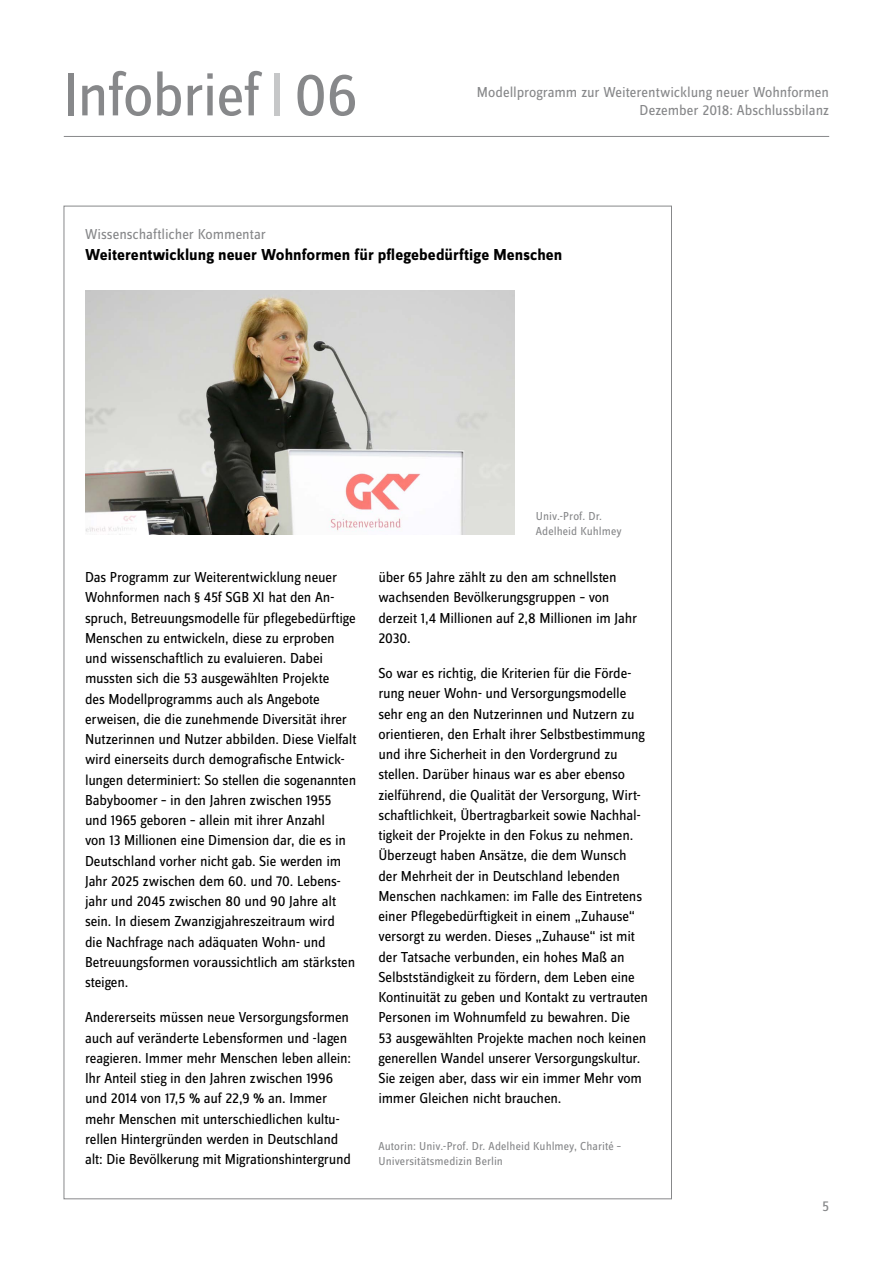
<style>
.page{position:relative;width:893px;height:1263px;background:#fff}
.page>*{position:absolute;margin:0;border:0;box-sizing:border-box;transform-origin:0 0}
.t1{font:63px "Zine Sans Dis";letter-spacing:-.02em;color:#87888a}
.t2{font:700 16.5px "Zine Sans Dis";letter-spacing:.005em;color:#000}
.t3{font:15px/20.2px "Zine Sans Dis";letter-spacing:-.01em;color:#000}
.t4{font:15px "Zine Sans Dis";color:#87888a}
.t5{font:12px/15px "Zine Sans Dis";letter-spacing:.005em;color:#87888a}
</style>
<div class="page">
<hr style="left:64px;top:136px;width:765px;height:1px;background:#87888a">
<div style="left:274px;top:73px;width:6px;height:42px;background:#c6c7c8"></div>
<img style="left:85px;top:291px;width:429px;height:244px">
<h1 class="t1" style="left:63px;top:65px;width:297px">Infobrief 06</h1>
<p class="t4" style="left:477px;top:85px;width:354px">Modellprogramm zur Weiterentwicklung neuer Wohnformen</p>
<p class="t4" style="left:640px;top:103px;width:191px">Dezember 2018: Abschlussbilanz</p>
<p class="t4" style="left:85px;top:227px;width:182px">Wissenschaftlicher Kommentar</p>
<h1 class="t2" style="left:85px;top:246px;width:479px">Weiterentwicklung neuer Wohnformen für pflegebedürftige Menschen</h1>
<p class="t3" style="left:85px;top:568px;width:273px">Das Programm zur Weiterentwicklung neuer Wohnformen nach § 45f SGB XI hat den An&shy;spruch, Betreuungsmodelle für pflegebedürftige Menschen zu entwickeln, diese zu erproben und wissenschaftlich zu evaluieren. Dabei mussten sich die 53 ausgewählten Projekte<br>des Modellprogramms auch als Angebote erweisen, die die zunehmende Diversität ihrer Nutzerinnen und Nutzer abbilden. Diese Vielfalt wird einerseits durch demografische Entwick&shy;lungen determiniert: So stellen die sogenannten Babyboomer – in den Jahren zwischen 1955 und 1965 geboren – allein mit ihrer Anzahl<br>von 13 Millionen eine Dimension dar, die es in Deutschland vorher nicht gab. Sie werden im Jahr 2025 zwischen dem 60. und 70. Lebens&shy;jahr und 2045 zwischen 80 und 90 Jahre alt sein. In diesem Zwanzigjahreszeitraum wird<br>die Nachfrage nach adäquaten Wohn- und Betreuungsformen voraussichtlich am stärksten steigen.</p>
<p class="t3" style="left:85px;top:1008px;width:268px">Andererseits müssen neue Versorgungsformen auch auf veränderte Lebensformen und -lagen reagieren. Immer mehr Menschen leben allein:<br>Ihr Anteil stieg in den Jahren zwischen 1996 und 2014 von 17,5 % auf 22,9 % an. Immer mehr Menschen mit unterschiedlichen kultu&shy;rellen Hintergründen werden in Deutschland alt: Die Bevölkerung mit Migrationshintergrund</p>
<p class="t5" style="left:536px;top:509px;width:87px">Univ.-Prof. Dr.<br>Adelheid Kuhlmey</p>
<p class="t3" style="left:378px;top:568px;width:260px">über 65 Jahre zählt zu den am schnellsten wachsenden Bevölkerungsgruppen – von derzeit 1,4 Millionen auf 2,8 Millionen im Jahr 2030.</p>
<p class="t3" style="left:378px;top:664px;width:271px">So war es richtig, die Kriterien für die Förde&shy;rung neuer Wohn- und Versorgungsmodelle sehr eng an den Nutzerinnen und Nutzern zu orientieren, den Erhalt ihrer Selbstbestimmung und ihre Sicherheit in den Vordergrund zu stellen. Darüber hinaus war es aber ebenso zielführend, die Qualität der Versorgung, Wirt&shy;schaftlichkeit, Übertragbarkeit sowie Nachhal&shy;tigkeit der Projekte in den Fokus zu nehmen.<br>Überzeugt haben Ansätze, die dem Wunsch der Mehrheit der in Deutschland lebenden Menschen nachkamen: im Falle des Eintretens einer Pflegebedürftigkeit in einem „Zuhause“ versorgt zu werden. Dieses „Zuhause“ ist mit der Tatsache verbunden, ein hohes Maß an Selbstständigkeit zu fördern, dem Leben eine Kontinuität zu geben und Kontakt zu vertrauten Personen im Wohnumfeld zu bewahren. Die<br>53 ausgewählten Projekte machen noch keinen generellen Wandel unserer Versorgungskultur.<br>Sie zeigen aber, dass wir ein immer Mehr vom immer Gleichen nicht brauchen.</p>
<p class="t5" style="left:378px;top:1139px;width:244px">Autorin: Univ.-Prof. Dr. Adelheid Kuhlmey, Charité –<br>Universitätsmedizin Berlin</p>
<p class="t4" style="left:822px;top:1199px;width:8px">5</p>
</div>
